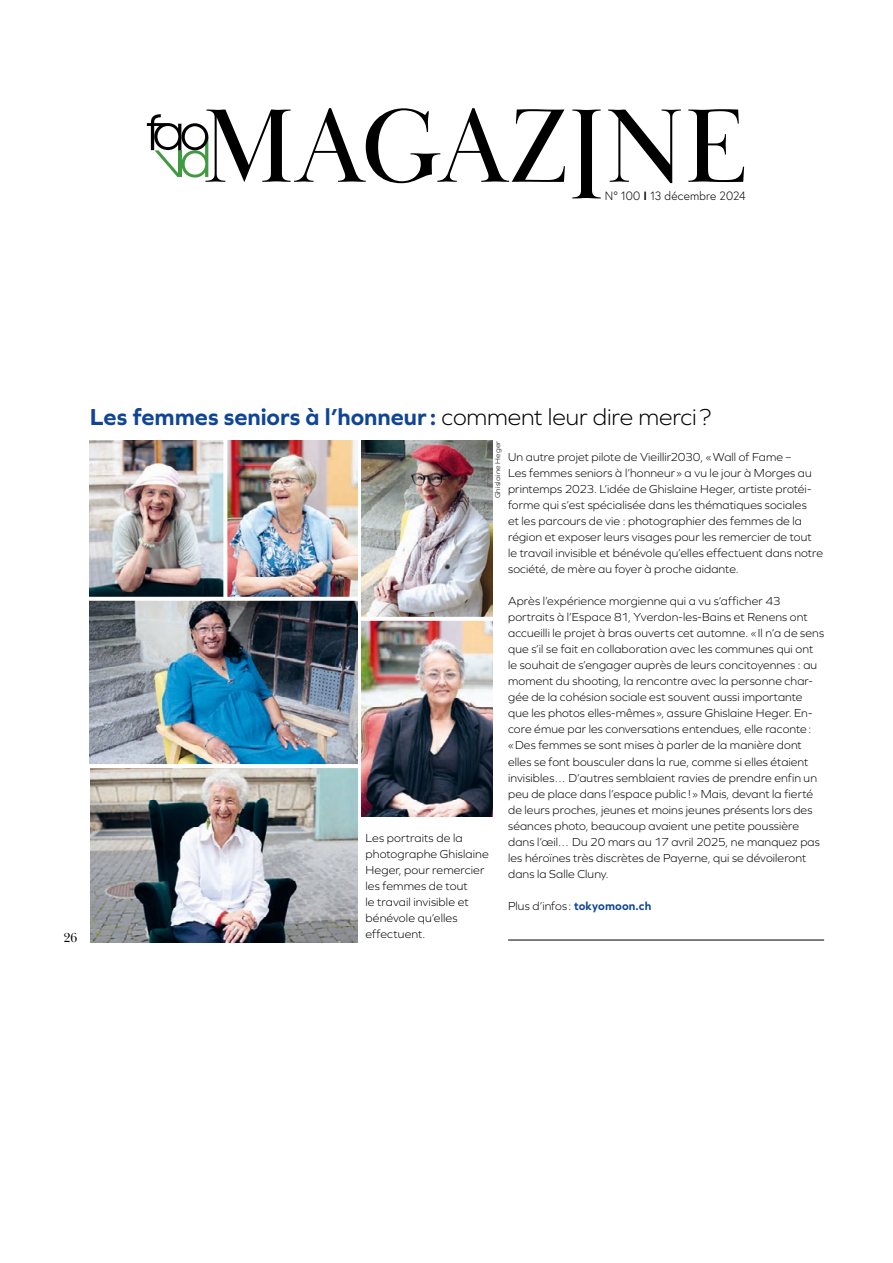
<style>
.page{position:relative;width:893px;height:1263px;background:#fff}
.page>*{position:absolute;margin:0;border:0;box-sizing:border-box;transform-origin:0 0}
.t1{font:700 24px "Graphie";color:#104596}
.t2{font:13.35px "Baskerville Display PT";color:#000}
.t3{font:300 12px/16px "Graphie";letter-spacing:.01em;color:#000}
.t4{font:300 12px "Europa";color:#000}
.t5{font:300 7.35px "Graphie";letter-spacing:.025em;color:#000;scale:1.08 1}
.s1{font-weight:700}
.s2{font-weight:300;color:#000}
.s3{font-weight:700;color:#104596}
</style>
<div class="page">
<svg style="left:572px;top:110px;width:29px;height:88px"></svg>
<svg style="left:608px;top:110px;width:73px;height:73px"></svg>
<svg style="left:688px;top:109px;width:56px;height:73px"></svg>
<svg style="left:147px;top:108px;width:418px;height:75px"></svg>
<hr style="left:508px;top:940px;width:316px;height:1px;background:#000">
<img style="left:227px;top:441px;width:130px;height:156px">
<img style="left:90px;top:441px;width:133px;height:156px">
<img style="left:90px;top:601px;width:267px;height:341px">
<img style="left:362px;top:441px;width:131px;height:375px">
<svg style="left:89px;top:600px;width:269px;height:1px"></svg>
<hr style="left:86px;top:764px;width:274px;height:4px;background:#fff">
<svg style="left:361px;top:617px;width:132px;height:4px"></svg>
<svg style="left:223px;top:441px;width:1px;height:156px"></svg>
<p class="t4" style="left:605px;top:188px;width:142px">N° 100 <span class="s1">I</span> 13 décembre 2024</p>
<p class="t3" style="left:594px;top:192px;width:200px">sur le site de Pro Senectute Vaud), les</p>
<p class="t2" style="left:64px;top:929px;width:15px">26</p>
<h1 class="t1" style="left:90px;top:402px;width:623px">Les femmes seniors à l’honneur: <span class="s2">comment leur dire merci ?</span></h1>
<p class="t3" style="left:508px;top:449px;width:316px">Un autre projet pilote de Vieillir2030, «Wall of Fame –<br>Les femmes seniors à l’honneur » a vu le jour à Morges au printemps 2023. L’idée de Ghislaine Heger, artiste protéi&shy;forme qui s’est spécialisée dans les thématiques sociales<br>et les parcours de vie : photographier des femmes de la région et exposer leurs visages pour les remercier de tout le travail invisible et bénévole qu’elles effectuent dans notre société, de mère au foyer à proche aidante.</p>
<p class="t3" style="left:508px;top:593px;width:317px">Après l’expérience morgienne qui a vu s’afficher 43 portraits à l’Espace 81, Yverdon-les-Bains et Renens ont accueilli le projet à bras ouverts cet automne. « Il n’a de sens que s’il se fait en collaboration avec les communes qui ont le souhait de s’engager auprès de leurs concitoyennes : au moment du shooting, la rencontre avec la personne char&shy;gée de la cohésion sociale est souvent aussi importante que les photos elles-mêmes », assure Ghislaine Heger. En&shy;core émue par les conversations entendues, elle raconte: «Des femmes se sont mises à parler de la manière dont elles se font bousculer dans la rue, comme si elles étaient invisibles… D’autres semblaient ravies de prendre enfin un peu de place dans l’espace public ! » Mais, devant la fierté de leurs proches, jeunes et moins jeunes présents lors des séances photo, beaucoup avaient une petite poussière dans l’œil… Du 20 mars au 17 avril 2025, ne manquez pas les héroïnes très discrètes de Payerne, qui se dévoileront dans la Salle Cluny.</p>
<p class="t3" style="left:508px;top:897px;width:145px">Plus d’infos : <span class="s3">tokyomoon.ch</span></p>
<p class="t5" style="left:493px;top:498px;width:55px;rotate:-90deg">Ghislaine Heger</p>
<p class="t3" style="left:366px;top:829px;width:125px">Les portraits de la photographe Ghislaine<br>Heger, pour remercier les femmes de tout<br>le travail invisible et bénévole qu’elles effectuent.</p>
</div>
